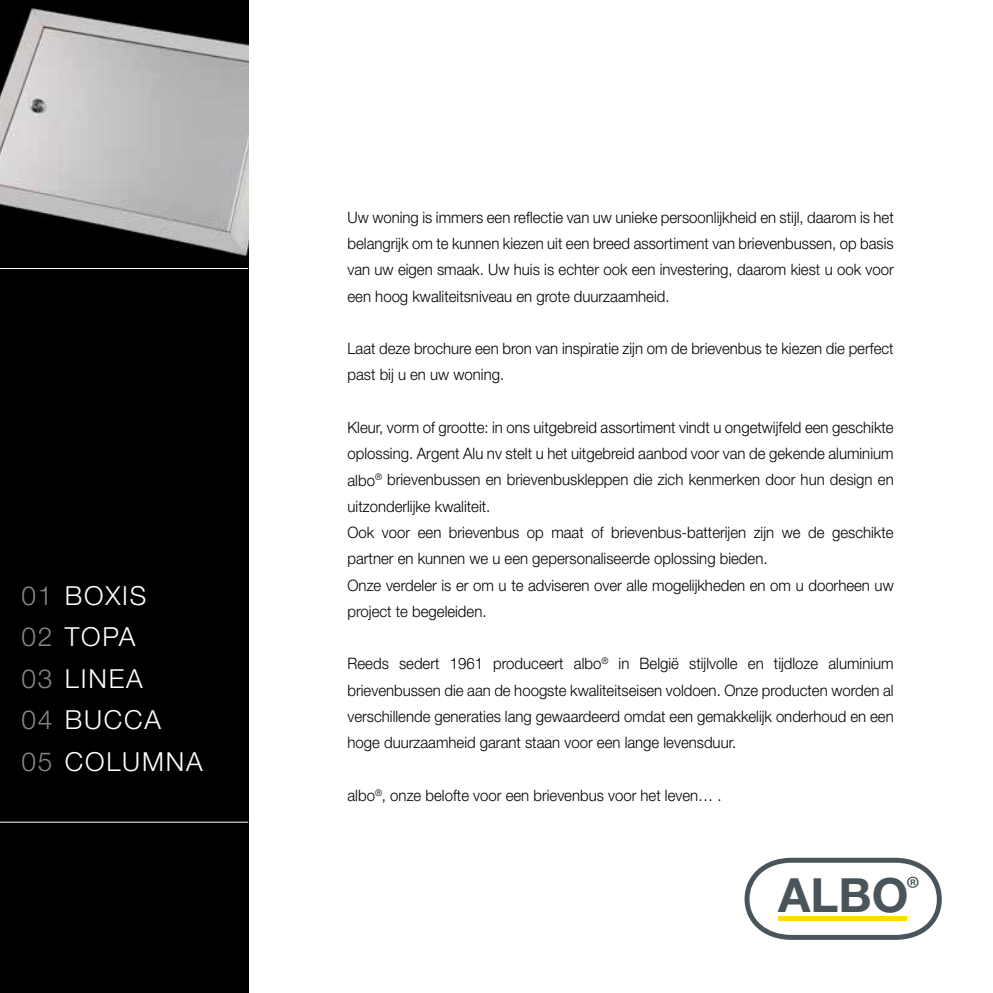
<style>
.page{position:relative;width:993px;height:993px;background:#fff}
.page>*{position:absolute;margin:0;border:0;box-sizing:border-box;transform-origin:0 0}
.t1{font:700 47.25px "Helvetica Neue LT Std";color:#4a555b}
.t2{font:300 26.25px/41.5px "Helvetica Neue LT Std";letter-spacing:.07em;color:#fff}
.t3{font:300 15.75px/26.2px "Helvetica Neue LT Std";color:#000;text-align:justify;scale:.95 1}
.s1{color:#868786}
</style>
<div class="page">
<div style="left:0;top:269px;width:248px;height:723px;background:#000"></div>
<img style="left:0;top:0;width:248px;height:268px">
<hr style="left:0;top:821px;width:248px;height:1px;background:#fff">
<svg style="left:744px;top:857px;width:197px;height:82px"></svg>
<h2 class="t2" style="left:22px;top:574px;width:183px"><span class="s1">01</span> boxis<br><span class="s1">02</span> TOPA<br><span class="s1">03</span> LINEA<br><span class="s1">04</span> bUCCA<br><span class="s1">05</span> COLUMNA</h2>
<p class="t3" style="left:347px;top:204px;width:576px">Uw woning is immers een reflectie van uw unieke persoonlijkheid en stijl, daarom is het belangrijk om te kunnen kiezen uit een breed assortiment van brievenbussen, op basis van uw eigen smaak. Uw huis is echter ook een investering, daarom kiest u ook voor een hoog kwaliteitsniveau en grote duurzaamheid.</p>
<p class="t3" style="left:347px;top:335px;width:576px">Laat deze brochure een bron van inspiratie zijn om de brievenbus te kiezen die perfect past bij u en uw woning.</p>
<p class="t3" style="left:347px;top:414px;width:576px;text-align:left">Kleur, vorm of grootte: in ons uitgebreid assortiment vindt u ongetwijfeld een geschikte oplossing. Argent Alu nv stelt u het uitgebreid aanbod voor van de gekende aluminium albo<sup>®</sup> brievenbussen en brievenbuskleppen die zich kenmerken door hun design en uitzonderlijke kwaliteit.<br>Ook voor een brievenbus op maat of brievenbus-batterijen zijn we de geschikte partner en kunnen we u een gepersonaliseerde oplossing bieden.<br>Onze verdeler is er om u te adviseren over alle mogelijkheden en om u doorheen uw project te begeleiden.</p>
<p class="t3" style="left:347px;top:650px;width:576px">Reeds sedert 1961 produceert albo<sup>®</sup> in België stijlvolle en tijdloze aluminium brievenbussen die aan de hoogste kwaliteitseisen voldoen. Onze producten worden al verschillende generaties lang gewaardeerd omdat een gemakkelijk onderhoud en een hoge duurzaamheid garant staan voor een lange levensduur.</p>
<p class="t3" style="left:347px;top:781px;width:395px">albo<sup>®</sup>, onze belofte voor een brievenbus voor het leven… .</p>
<h1 class="t1" style="left:778px;top:865px;width:143px">ALBO<sup>®</sup></h1>
</div>
